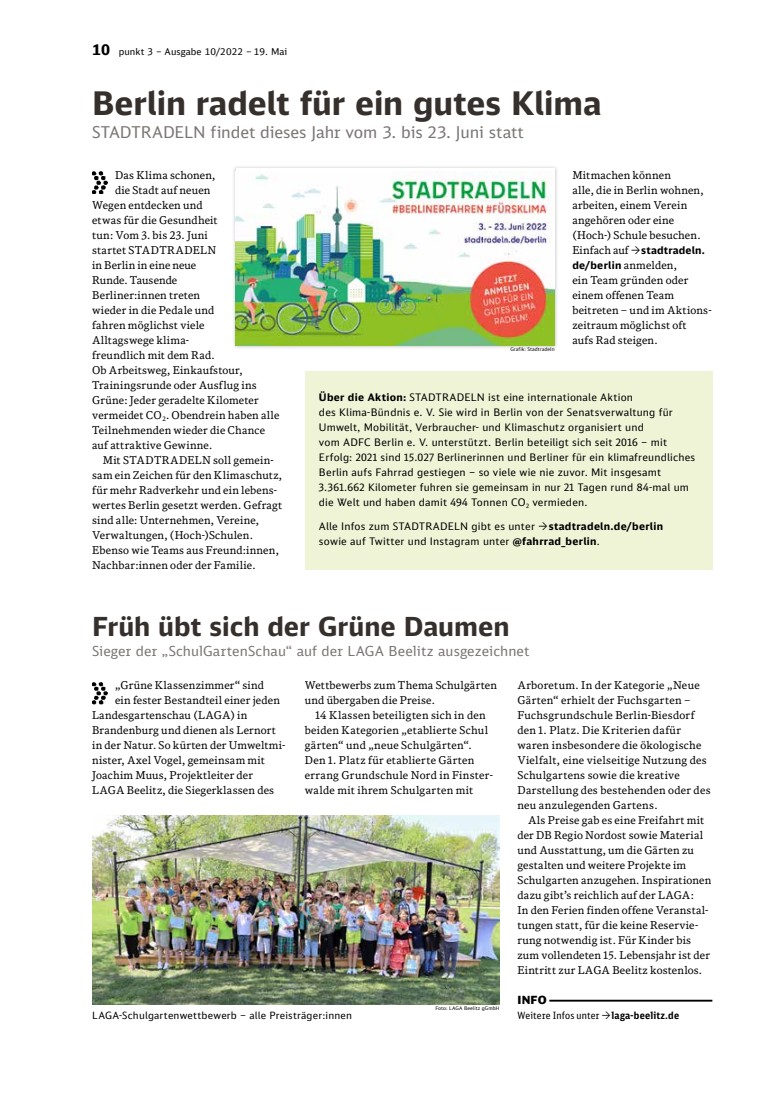
<style>
.page{position:relative;width:762px;height:1117px;background:#fff}
.page>*{position:absolute;margin:0;border:0;box-sizing:border-box;transform-origin:0 0}
.t1{font:700 32.5px "DB Sans Alternate";letter-spacing:-.005em;color:#36302d}
.t2{font:700 26.25px "DB Sans Alternate";color:#36302d}
.t3{font:16.25px "DB Sans";letter-spacing:-.01em;color:#7b7674}
.t4{font:13.75px "DB Sans";letter-spacing:.01em;color:#7b7674}
.t5{font:900 11.25px "DB Sans Alternate";color:#000}
.t6{font:10.75px/15px "DB News";letter-spacing:.02em;color:#000}
.t7{font:10.75px "DB News";color:#000}
.t8{font:10.38px/15px "DB Sans Alternate";letter-spacing:.02em;color:#000}
.t9{font:700 10.38px/15px "DB Sans Alternate";letter-spacing:.025em;color:#000}
.t10{font:10px "DB Sans Alternate";letter-spacing:.02em;color:#000}
.t11{font:10px "DB Sans Cond";letter-spacing:.02em;color:#000}
.t12{font:9.38px "DB Sans";letter-spacing:.01em;color:#000}
.t13{font:5px "DB Sans Alternate";letter-spacing:.01em;color:#000}
.s1{font-weight:700;font-size:15px}
.s2{font-family:"DB News";font-weight:400;font-size:10.75px}
.s3{font-weight:700}
.s4{font-weight:400}
</style>
<div class="page">
<div style="left:305px;top:371px;width:407px;height:198px;background:#f0f4d7"></div>
<img style="left:92px;top:171px;width:16px;height:23px">
<div style="left:232px;top:164px;width:326px;height:185px;background:#000;opacity:.25"></div>
<img style="left:236px;top:171px;width:319px;height:174px">
<hr style="left:549px;top:999px;width:163px;height:2px;background:#000">
<img style="left:92px;top:815px;width:408px;height:189px">
<img style="left:92px;top:682px;width:16px;height:22px">
<p class="t12" style="left:92px;top:46px;width:197px"><span class="s1">10</span> punkt 3 – Ausgabe 10/2022 – 19. Mai</p>
<p class="t1" style="left:92px;top:83px;width:511px">Berlin radelt für ein gutes Klima</p>
<p class="t3" style="left:92px;top:122px;width:433px">STADTRADELN findet dieses Jahr vom 3. bis 23. Juni statt</p>
<p class="t6" style="left:115px;top:167px;width:102px">Das Klima schonen,</p>
<p class="t6" style="left:115px;top:182px;width:97px">die Stadt auf neuen</p>
<p class="t6" style="left:92px;top:197px;width:112px">Wegen entdecken und</p>
<p class="t6" style="left:92px;top:212px;width:127px">etwas für die Gesundheit</p>
<p class="t6" style="left:92px;top:227px;width:117px">tun: Vom 3. bis 23. Juni</p>
<p class="t6" style="left:92px;top:242px;width:126px">startet STADTRADELN</p>
<p class="t6" style="left:92px;top:257px;width:106px">in Berlin in eine neue</p>
<p class="t7" style="left:92px;top:273px;width:87px">Runde. Tausende</p>
<p class="t6" style="left:92px;top:287px;width:110px">Berliner:innen treten</p>
<p class="t6" style="left:92px;top:302px;width:124px">wieder in die Pedale und</p>
<p class="t6" style="left:92px;top:317px;width:114px">fahren möglichst viele</p>
<p class="t6" style="left:92px;top:332px;width:99px">Alltagswege klima-</p>
<p class="t6" style="left:92px;top:347px;width:124px">freundlich mit dem Rad.</p>
<p class="t6" style="left:92px;top:362px;width:152px">Ob Arbeitsweg, Einkaufstour,</p>
<p class="t6" style="left:92px;top:377px;width:166px">Trainingsrunde oder Ausflug ins</p>
<p class="t6" style="left:92px;top:392px;width:168px">Grüne: Jeder geradelte Kilometer</p>
<p class="t6" style="left:92px;top:407px;width:189px">vermeidet CO<sub>2</sub>. Obendrein haben alle</p>
<p class="t6" style="left:92px;top:422px;width:174px">Teilnehmenden wieder die Chance</p>
<p class="t6" style="left:92px;top:437px;width:122px">auf attraktive Gewinne.</p>
<p class="t6" style="left:103px;top:452px;width:172px">Mit STADTRADELN soll gemein-</p>
<p class="t6" style="left:92px;top:467px;width:191px">sam ein Zeichen für den Klimaschutz,</p>
<p class="t6" style="left:92px;top:482px;width:187px">für mehr Radverkehr und ein lebens-</p>
<p class="t6" style="left:92px;top:497px;width:192px">wertes Berlin gesetzt werden. Gefragt</p>
<p class="t6" style="left:92px;top:512px;width:168px">sind alle: Unternehmen, Vereine,</p>
<p class="t6" style="left:92px;top:527px;width:162px">Verwaltungen, (Hoch-)Schulen.</p>
<p class="t6" style="left:92px;top:542px;width:188px">Ebenso wie Teams aus Freund:innen,</p>
<p class="t6" style="left:92px;top:557px;width:165px">Nachbar:innen oder der Familie.</p>
<p class="t6" style="left:572px;top:167px;width:133px">Mitmachen können<br>alle, die in Berlin wohnen, arbeiten, einem Verein angehören oder eine (Hoch-) Schule besuchen.</p>
<p class="t9" style="left:572px;top:242px;width:134px"><span class="s2">Einfach auf</span> stadtradeln. de/berlin <span class="s2">anmelden,</span></p>
<p class="t6" style="left:572px;top:272px;width:141px">ein Team gründen oder einem offenen Team beitreten – und im Aktions&shy;zeitraum möglichst oft<br>aufs Rad steigen.</p>
<p class="t13" style="left:510px;top:346px;width:46px">Grafik: Stadtradeln</p>
<p class="t8" style="left:319px;top:389px;width:378px"><span class="s3">Über die Aktion:</span> STADTRADELN ist eine internationale Aktion<br>des Klima-Bündnis e. V. Sie wird in Berlin von der Senatsverwaltung für Umwelt, Mobilität, Verbraucher- und Klimaschutz organisiert und<br>vom ADFC Berlin e. V. unterstützt. Berlin beteiligt sich seit 2016 – mit Erfolg: 2021 sind 15.027 Berlinerinnen und Berliner für ein klimafreundliches Berlin aufs Fahrrad gestiegen – so viele wie nie zuvor. Mit insgesamt 3.361.662 Kilometer fuhren sie gemeinsam in nur 21 Tagen rund 84-mal um die Welt und haben damit 494 Tonnen CO<sub>2</sub> vermieden.</p>
<p class="t8" style="left:319px;top:518px;width:217px">Alle Infos zum STADTRADELN gibt es unter</p>
<p class="t9" style="left:319px;top:518px;width:346px;text-indent:230px">stadtradeln.de/berlin <span class="s4">sowie auf Twitter und Instagram unter</span> @fahrrad_berlin<span class="s4">.</span></p>
<p class="t2" style="left:92px;top:609px;width:419px">Früh übt sich der Grüne Daumen</p>
<p class="t4" style="left:92px;top:642px;width:439px">Sieger der „SchulGartenSchau“ auf der LAGA Beelitz ausgezeichnet</p>
<p class="t6" style="left:115px;top:677px;width:151px">„Grüne Klassenzimmer“ sind</p>
<p class="t6" style="left:115px;top:692px;width:166px">ein fester Bestandteil einer jeden</p>
<p class="t6" style="left:92px;top:707px;width:157px">Landesgartenschau (LAGA) in</p>
<p class="t6" style="left:92px;top:722px;width:185px">Brandenburg und dienen als Lernort</p>
<p class="t6" style="left:92px;top:737px;width:195px">in der Natur. So kürten der Umweltmi-</p>
<p class="t6" style="left:92px;top:752px;width:174px">nister, Axel Vogel, gemeinsam mit</p>
<p class="t6" style="left:92px;top:767px;width:162px">Joachim Muus, Projektleiter der</p>
<p class="t6" style="left:92px;top:782px;width:184px">LAGA Beelitz, die Siegerklassen des</p>
<p class="t6" style="left:305px;top:677px;width:194px">Wettbewerbs zum Thema Schulgärten</p>
<p class="t6" style="left:305px;top:692px;width:132px">und übergaben die Preise.</p>
<p class="t6" style="left:315px;top:707px;width:172px">14 Klassen beteiligten sich in den</p>
<p class="t6" style="left:305px;top:722px;width:185px">beiden Kategorien „etablierte Schul</p>
<p class="t6" style="left:305px;top:737px;width:168px">gärten“ und „neue Schulgärten“.</p>
<p class="t6" style="left:305px;top:752px;width:171px">Den 1. Platz für etablierte Gärten</p>
<p class="t6" style="left:305px;top:767px;width:190px">errang Grundschule Nord in Finster-</p>
<p class="t6" style="left:305px;top:782px;width:170px">walde mit ihrem Schulgarten mit</p>
<p class="t6" style="left:517px;top:677px;width:184px">Arboretum. In der Kategorie „Neue</p>
<p class="t6" style="left:517px;top:692px;width:175px">Gärten“ erhielt der Fuchsgarten –</p>
<p class="t6" style="left:517px;top:707px;width:179px">Fuchsgrundschule Berlin-Biesdorf</p>
<p class="t6" style="left:517px;top:722px;width:165px">den 1. Platz. Die Kriterien dafür</p>
<p class="t6" style="left:517px;top:737px;width:185px">waren insbesondere die ökologische</p>
<p class="t6" style="left:517px;top:752px;width:191px">Vielfalt, eine vielseitige Nutzung des</p>
<p class="t6" style="left:517px;top:767px;width:164px">Schulgartens sowie die kreative</p>
<p class="t6" style="left:517px;top:782px;width:195px">Darstellung des bestehenden oder des</p>
<p class="t6" style="left:517px;top:797px;width:142px">neu anzulegenden Gartens.</p>
<p class="t6" style="left:528px;top:812px;width:178px">Als Preise gab es eine Freifahrt mit</p>
<p class="t6" style="left:517px;top:827px;width:187px">der DB Regio Nordost sowie Material</p>
<p class="t6" style="left:517px;top:842px;width:178px">und Ausstattung, um die Gärten zu</p>
<p class="t6" style="left:517px;top:857px;width:170px">gestalten und weitere Projekte im</p>
<p class="t6" style="left:517px;top:872px;width:195px">Schulgarten anzugehen. Inspirationen</p>
<p class="t6" style="left:517px;top:887px;width:178px">dazu gibt’s reichlich auf der LAGA:</p>
<p class="t6" style="left:517px;top:902px;width:192px">In den Ferien finden offene Veranstal-</p>
<p class="t6" style="left:517px;top:917px;width:182px">tungen statt, für die keine Reservie-</p>
<p class="t6" style="left:517px;top:932px;width:175px">rung notwendig ist. Für Kinder bis</p>
<p class="t6" style="left:517px;top:947px;width:194px">zum vollendeten 15. Lebensjahr ist der</p>
<p class="t6" style="left:517px;top:962px;width:186px">Eintritt zur LAGA Beelitz kostenlos.</p>
<p class="t5" style="left:517px;top:992px;width:31px">INFO</p>
<p class="t13" style="left:435px;top:1004px;width:66px">Foto: LAGA Beelitz gGmbH</p>
<p class="t10" style="left:92px;top:1009px;width:261px">LAGA-Schulgartenwettbewerb – alle Preisträger:innen</p>
<p class="t11" style="left:517px;top:1009px;width:163px">Weitere Infos unter <span class="s3">laga-beelitz.de</span></p>
</div>
